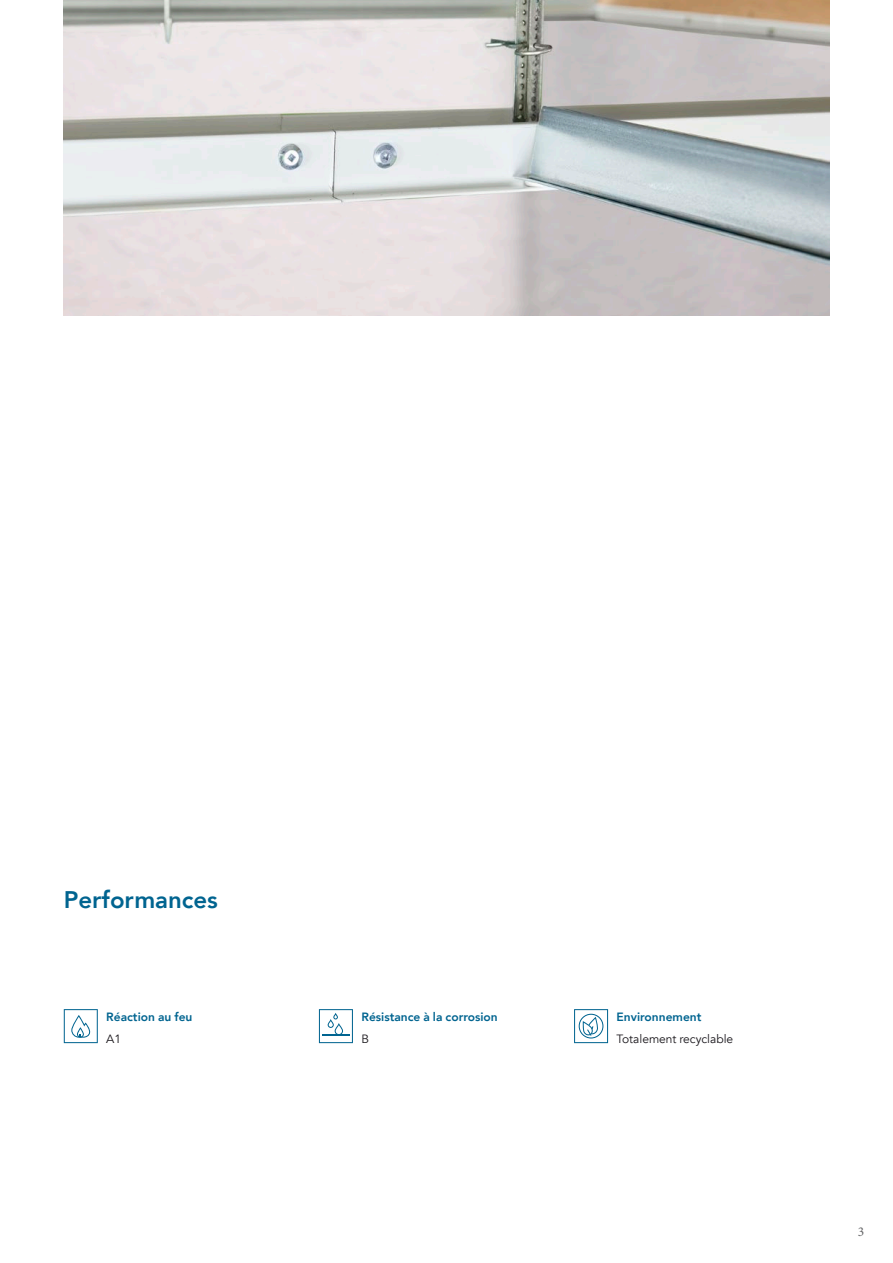
<style>
.page{position:relative;width:893px;height:1263px;background:#fff}
.page>*{position:absolute;margin:0;border:0;box-sizing:border-box;transform-origin:0 0}
.t1{font:800 24px "Avenir";color:#006490}
.t2{font:13.5px "Minion Pro";color:#646567}
.t3{font:800 12px "Avenir";color:#006490}
.t4{font:12px "Avenir";color:#1a171c}
</style>
<div class="page">
<svg style="left:64px;top:1009px;width:34px;height:34px"></svg>
<svg style="left:319px;top:1009px;width:34px;height:34px"></svg>
<svg style="left:574px;top:1009px;width:34px;height:34px"></svg>
<img style="left:64px;top:0;width:765px;height:316px">
<h1 class="t1" style="left:64px;top:881px;width:156px">Performances</h1>
<p class="t3" style="left:106px;top:1007px;width:88px">Réaction au feu</p>
<p class="t4" style="left:106px;top:1032px;width:16px">A1</p>
<p class="t3" style="left:361px;top:1007px;width:138px">Résistance à la corrosion</p>
<p class="t4" style="left:361px;top:1032px;width:9px">B</p>
<p class="t3" style="left:617px;top:1007px;width:86px">Environnement</p>
<p class="t4" style="left:617px;top:1032px;width:118px">Totalement recyclable</p>
<p class="t2" style="left:858px;top:1223px;width:8px">3</p>
</div>
